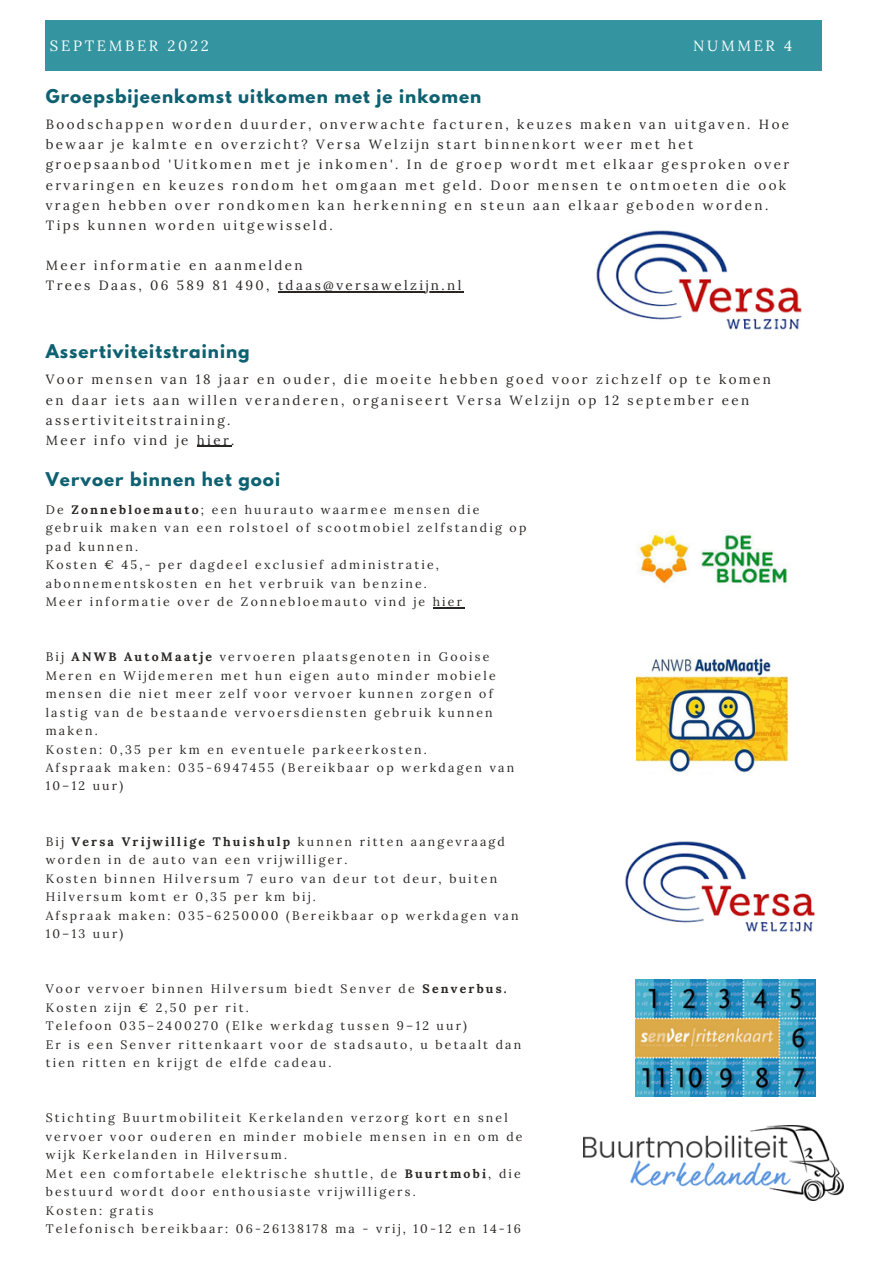
<style>
.page{position:relative;width:893px;height:1264px;background:#fff}
.page>*{position:absolute;margin:0;border:0;box-sizing:border-box;transform-origin:0 0}
.t1{font:700 16.8px "League Spartan";letter-spacing:.06em;color:#0e6171}
.t2{font:14.85px "Lora";letter-spacing:.18em;color:#fbfdfd}
.t3{font:13.35px/20.1px "Lora";letter-spacing:.18em;color:#292624}
.t4{font:12.3px/18.5px "Lora";letter-spacing:.18em;color:#292624}
.s1{font-weight:700}
</style>
<div class="page">
<hr style="left:432px;top:607px;width:32px;height:1px;background:#292624">
<img style="left:583px;top:1125px;width:260px;height:75px">
<img style="left:635px;top:979px;width:180px;height:117px">
<img style="left:625px;top:841px;width:190px;height:91px">
<img style="left:636px;top:658px;width:153px;height:115px">
<img style="left:637px;top:530px;width:151px;height:54px">
<div style="left:46px;top:20px;width:775px;height:51px;background:#3494a0"></div>
<hr style="left:278px;top:291px;width:185px;height:1px;background:#292624">
<img style="left:596px;top:230px;width:206px;height:100px">
<hr style="left:197px;top:446px;width:34px;height:1px;background:#292624">
<p class="t2" style="left:50px;top:36px;width:160px">SEPTEMBER 2022</p>
<p class="t2" style="left:693px;top:36px;width:101px">NUMMER 4</p>
<h1 class="t1" style="left:46px;top:88px;width:437px">Groepsbijeenkomst uitkomen met je inkomen</h1>
<p class="t3" style="left:46px;top:114px;width:745px">Boodschappen worden duurder, onverwachte facturen, keuzes maken van uitgaven. Hoe bewaar je kalmte en overzicht? Versa Welzijn start binnenkort weer met het groepsaanbod 'Uitkomen met je inkomen'. In de groep wordt met elkaar gesproken over ervaringen en keuzes rondom het omgaan met geld. Door mensen te ontmoeten die ook vragen hebben over rondkomen kan herkenning en steun aan elkaar geboden worden.<br>Tips kunnen worden uitgewisseld.</p>
<p class="t3" style="left:46px;top:255px;width:417px">Meer informatie en aanmelden<br>Trees Daas, 06 589 81 490, tdaas@versawelzijn.nl</p>
<h1 class="t1" style="left:46px;top:343px;width:205px">Assertiviteitstraining</h1>
<p class="t3" style="left:46px;top:369px;width:726px">Voor mensen van 18 jaar en ouder, die moeite hebben goed voor zichzelf op te komen en daar iets aan willen veranderen, organiseert Versa Welzijn op 12 september een assertiviteitstraining.<br>Meer info vind je hier.</p>
<h1 class="t1" style="left:46px;top:470px;width:236px">Vervoer binnen het gooi</h1>
<p class="t4" style="left:46px;top:500px;width:482px">De <span class="s1">Zonnebloemauto</span>; een huurauto waarmee mensen die gebruik maken van een rolstoel of scootmobiel zelfstandig op pad kunnen.<br>Kosten € 45,- per dagdeel exclusief administratie, abonnementskosten en het verbruik van benzine.<br>Meer informatie over de Zonnebloemauto vind je hier</p>
<p class="t4" style="left:46px;top:647px;width:470px">Bij <span class="s1">ANWB AutoMaatje</span> vervoeren plaatsgenoten in Gooise Meren en Wijdemeren met hun eigen auto minder mobiele mensen die niet meer zelf voor vervoer kunnen zorgen of lastig van de bestaande vervoersdiensten gebruik kunnen maken.<br>Kosten: 0,35 per km en eventuele parkeerkosten.<br>Afspraak maken: 035-6947455 (Bereikbaar op werkdagen van 10–12 uur)</p>
<p class="t4" style="left:46px;top:832px;width:474px">Bij <span class="s1">Versa Vrijwillige Thuishulp</span> kunnen ritten aangevraagd worden in de auto van een vrijwilliger.<br>Kosten binnen Hilversum 7 euro van deur tot deur, buiten Hilversum komt er 0,35 per km bij.<br>Afspraak maken: 035-6250000 (Bereikbaar op werkdagen van 10–13 uur)</p>
<p class="t4" style="left:46px;top:979px;width:477px">Voor vervoer binnen Hilversum biedt Senver de <span class="s1">Senverbus.<br></span>Kosten zijn € 2,50 per rit.<br>Telefoon 035–2400270 (Elke werkdag tussen 9–12 uur)<br>Er is een Senver rittenkaart voor de stadsauto, u betaalt dan tien ritten en krijgt de elfde cadeau.</p>
<p class="t4" style="left:46px;top:1108px;width:478px">Stichting Buurtmobiliteit Kerkelanden verzorg kort en snel vervoer voor ouderen en minder mobiele mensen in en om de wijk Kerkelanden in Hilversum.<br>Met een comfortabele elektrische shuttle, de <span class="s1">Buurtmobi</span>, die bestuurd wordt door enthousiaste vrijwilligers.<br>Kosten: gratis<br>Telefonisch bereikbaar: 06-26138178 ma - vrij, 10-12 en 14-16</p>
</div>
